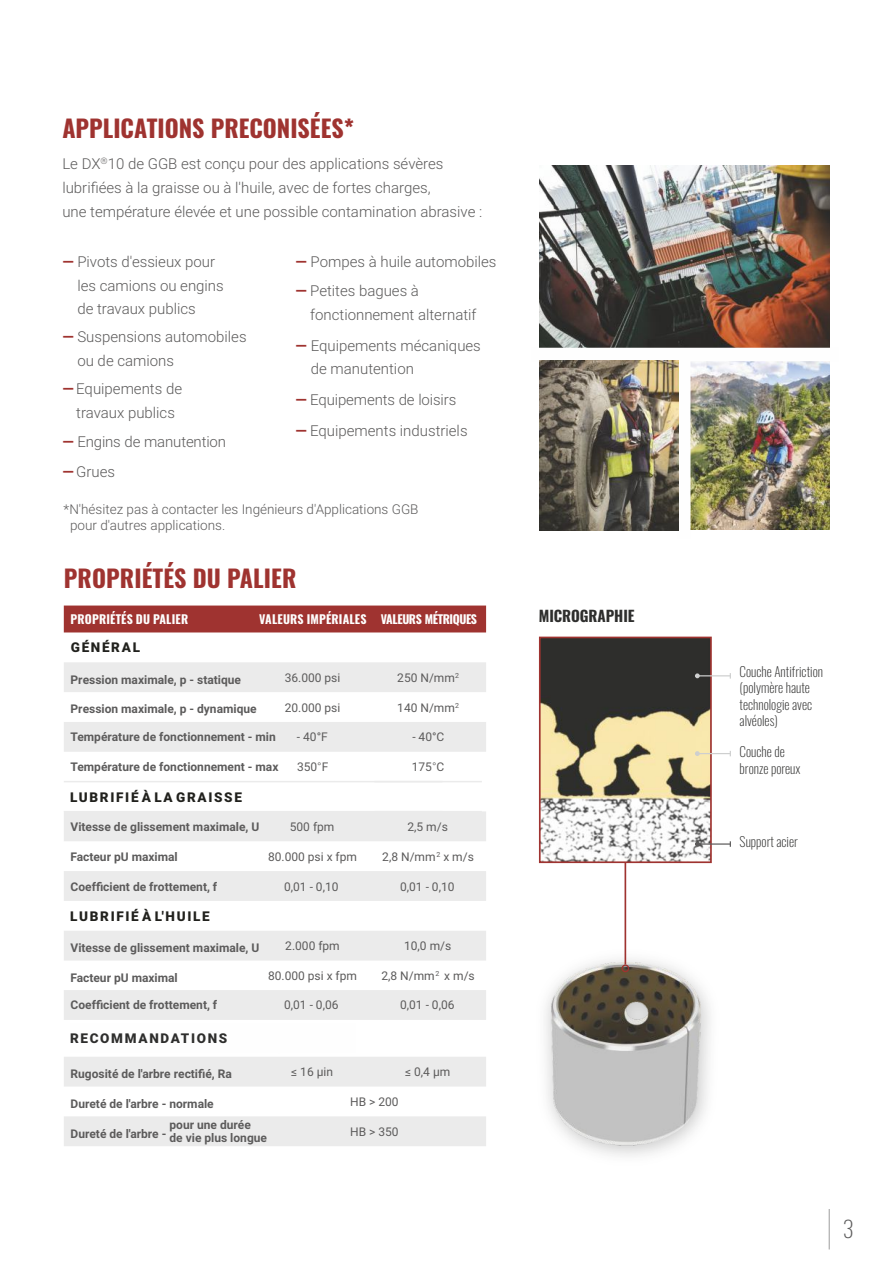
<style>
.page{position:relative;width:893px;height:1263px;background:#fff}
.page>*{position:absolute;margin:0;border:0;box-sizing:border-box;transform-origin:0 0}
.t1{font:700 24px "Oswald";color:#9f3330}
.t2{font:200 22.5px "Oswald";color:#5c5b5b}
.t3{font:700 15.15px "Oswald";letter-spacing:-.005em;color:#2e2e2d}
.t4{font:300 15px/24px "Roboto";color:#5c5b5b}
.t5{font:300 13.5px/16.2px "Roboto";color:#5c5b5b}
.t6{font:900 13.5px "Roboto";letter-spacing:.125em;color:#21211d}
.t7{font:900 13.5px "Roboto";letter-spacing:.125em;color:#2e2e2d}
.t8{font:200 13.35px/16.4px "Oswald";color:#2e2e2d}
.t9{font:700 12px/12.6px "Roboto";color:#5c5b5b}
.t10{font:12px "Roboto";color:#5c5b5b}
.t11{font:700 12px "Oswald";letter-spacing:-.01em;color:#fefefe}
.t12{font:700 12px "Oswald";letter-spacing:.015em;color:#fefefe}
.t13{font:300 9px "Roboto";color:#5c5b5b}
.s1{font-weight:700;color:#9f3330}
.s2{font-weight:300}
</style>
<div class="page">
<img style="left:542px;top:640px;width:167px;height:220px">
<hr style="left:829px;top:1209px;width:1px;height:40px;background:#9c9c9c">
<img style="left:545px;top:955px;width:164px;height:199px">
<hr style="left:624px;top:862px;width:2px;height:102px;background:#9f3330">
<div style="left:64px;top:605px;width:422px;height:27px;background:#9f3330"></div>
<svg style="left:64px;top:662px;width:422px;height:484px;fill:#ececec"></svg>
<hr style="left:64px;top:811px;width:271px;height:1px;background:#ebebeb">
<hr style="left:335px;top:811px;width:107px;height:1px;background:#ebebeb">
<hr style="left:374px;top:811px;width:108px;height:1px;background:#ebebeb">
<hr style="left:64px;top:781px;width:271px;height:1px;background:#ebebeb">
<hr style="left:335px;top:781px;width:107px;height:1px;background:#ebebeb">
<hr style="left:374px;top:781px;width:108px;height:1px;background:#ebebeb">
<div style="left:71px;top:1023px;width:285px;height:30px;background:#fefefe"></div>
<div style="left:539px;top:637px;width:173px;height:226px;border:2px solid #9f3330"></div>
<hr style="left:697px;top:843px;width:33px;height:2px;background:#5c5b5b">
<svg style="left:695px;top:842px;width:5px;height:4px"></svg>
<hr style="left:697px;top:753px;width:33px;height:1px;background:#cecfcf">
<svg style="left:695px;top:751px;width:5px;height:5px"></svg>
<hr style="left:697px;top:675px;width:33px;height:1px;background:#cecfcf">
<svg style="left:695px;top:673px;width:5px;height:5px"></svg>
<div style="left:621px;top:964px;width:8px;height:8px;border:1px solid #9f3330;border-radius:50%"></div>
<img style="left:690px;top:361px;width:139px;height:169px">
<img style="left:540px;top:166px;width:289px;height:182px">
<img style="left:540px;top:361px;width:138px;height:169px">
<h1 class="t1" style="left:62px;top:112px;width:293px">APPLICATIONS PRECONISÉES*</h1>
<p class="t13" style="left:101px;top:158px;width:9px">®</p>
<p class="t4" style="left:62px;top:153px;width:421px">Le DX 10 de GGB est conçu pour des applications sévères lubrifiées à la graisse ou à l'huile, avec de fortes charges,<br>une température élevée et une possible contamination abrasive :</p>
<p class="t4" style="left:77px;top:251px;width:148px;text-indent:-15px"><span class="s1">—</span> Pivots d'essieux pour les camions ou engins de travaux publics</p>
<p class="t4" style="left:77px;top:327px;width:171px;text-indent:-15px"><span class="s1">—</span> Suspensions automobiles ou de camions</p>
<p class="t4" style="left:62px;top:378px;width:121px;text-align:center"><span class="s1">—</span> Equipements de travaux publics</p>
<p class="t4" style="left:62px;top:431px;width:165px"><span class="s1">—</span> Engins de manutention</p>
<p class="t4" style="left:62px;top:461px;width:54px"><span class="s1">—</span> Grues</p>
<p class="t4" style="left:296px;top:251px;width:202px"><span class="s1">—</span> Pompes à huile automobiles</p>
<p class="t4" style="left:310px;top:280px;width:168px;text-indent:-15px"><span class="s1">—</span> Petites bagues à fonctionnement alternatif</p>
<p class="t4" style="left:311px;top:335px;width:172px;text-indent:-15px"><span class="s1">—</span> Equipements mécaniques de manutention</p>
<p class="t4" style="left:296px;top:390px;width:162px"><span class="s1">—</span> Equipements de loisirs</p>
<p class="t4" style="left:296px;top:420px;width:173px"><span class="s1">—</span> Equipements industriels</p>
<p class="t5" style="left:70px;top:502px;width:350px;text-indent:-7px">*N'hésitez pas à contacter les Ingénieurs d'Applications GGB pour d'autres applications.</p>
<h1 class="t1" style="left:64px;top:561px;width:234px">PROPRIÉTÉS DU PALIER</h1>
<p class="t12" style="left:71px;top:611px;width:119px">PROPRIÉTÉS DU PALIER</p>
<p class="t11" style="left:259px;top:611px;width:220px">VALEURS IMPÉRIALES VALEURS MÉTRIQUES</p>
<p class="t6" style="left:71px;top:642px;width:71px">GÉNÉRAL</p>
<p class="t9" style="left:71px;top:672px;width:172px">Pression maximale, p - statique</p>
<p class="t10" style="left:285px;top:673px;width:57px">36.000 psi</p>
<p class="t10" style="left:397px;top:673px;width:63px">250 N/mm<sup>2</sup></p>
<p class="t9" style="left:71px;top:702px;width:188px">Pression maximale, p - dynamique</p>
<p class="t10" style="left:285px;top:702px;width:57px">20.000 psi</p>
<p class="t10" style="left:397px;top:702px;width:63px">140 N/mm<sup>2</sup></p>
<p class="t9" style="left:71px;top:730px;width:207px">Température de fonctionnement - min</p>
<p class="t10" style="left:297px;top:732px;width:32px">- 40°F</p>
<p class="t10" style="left:412px;top:732px;width:34px">- 40°C</p>
<p class="t9" style="left:71px;top:760px;width:209px">Température de fonctionnement - max</p>
<p class="t10" style="left:297px;top:762px;width:33px">350<span class="s2">°</span>F</p>
<p class="t10" style="left:412px;top:762px;width:34px">175<span class="s2">°</span>C</p>
<p class="t6" style="left:70px;top:791px;width:173px">LUBRIFIÉ À LA GRAISSE</p>
<p class="t9" style="left:71px;top:820px;width:190px">Vitesse de glissement maximale, U</p>
<p class="t10" style="left:290px;top:822px;width:46px">500 fpm</p>
<p class="t10" style="left:407px;top:822px;width:42px">2,5 m/s</p>
<p class="t9" style="left:71px;top:850px;width:109px">Facteur pU maximal</p>
<p class="t10" style="left:268px;top:852px;width:91px">80.000 psi x fpm</p>
<p class="t10" style="left:382px;top:852px;width:93px">2,8 N/mm<sup>2</sup> x m/s</p>
<p class="t9" style="left:71px;top:879px;width:148px">Coefficient de frottement, f</p>
<p class="t10" style="left:284px;top:881px;width:56px">0,01 - 0,10</p>
<p class="t10" style="left:400px;top:881px;width:56px">0,01 - 0,10</p>
<p class="t6" style="left:70px;top:911px;width:141px">LUBRIFIÉ À L'HUILE</p>
<p class="t9" style="left:71px;top:941px;width:190px">Vitesse de glissement maximale, U</p>
<p class="t10" style="left:285px;top:941px;width:56px">2.000 fpm</p>
<p class="t10" style="left:404px;top:941px;width:49px">10,0 m/s</p>
<p class="t9" style="left:71px;top:971px;width:109px">Facteur pU maximal</p>
<p class="t10" style="left:268px;top:971px;width:91px">80.000 psi x fpm</p>
<p class="t10" style="left:381px;top:971px;width:95px">2,8 N/mm<sup>2</sup> x m/s</p>
<p class="t9" style="left:71px;top:998px;width:148px">Coefficient de frottement, f</p>
<p class="t10" style="left:284px;top:1000px;width:56px">0,01 - 0,06</p>
<p class="t10" style="left:400px;top:1000px;width:56px">0,01 - 0,06</p>
<p class="t7" style="left:70px;top:1033px;width:159px">RECOMMANDATIONS</p>
<p class="t9" style="left:71px;top:1067px;width:163px">Rugosité de l'arbre rectifié, Ra</p>
<p class="t10" style="left:291px;top:1067px;width:43px">≤ 16 µin</p>
<p class="t10" style="left:405px;top:1067px;width:47px">≤ 0,4 µm</p>
<p class="t9" style="left:71px;top:1097px;width:145px">Dureté de l'arbre - normale</p>
<p class="t10" style="left:350px;top:1097px;width:50px">HB &gt; 200</p>
<p class="t9" style="left:71px;top:1126px;width:97px">Dureté de l'arbre -</p>
<p class="t10" style="left:350px;top:1127px;width:50px">HB &gt; 350</p>
<p class="t9" style="left:170px;top:1118px;width:99px">pour une durée de vie plus longue</p>
<p class="t3" style="left:539px;top:605px;width:97px">MICROGRAPHIE</p>
<p class="t8" style="left:740px;top:663px;width:85px">Couche Antifriction (polymère haute technologie avec alvéoles)</p>
<p class="t8" style="left:740px;top:744px;width:62px">Couche de bronze poreux</p>
<p class="t8" style="left:740px;top:834px;width:60px">Support acier</p>
<h2 class="t2" style="left:843px;top:1213px;width:12px">3</h2>
</div>
